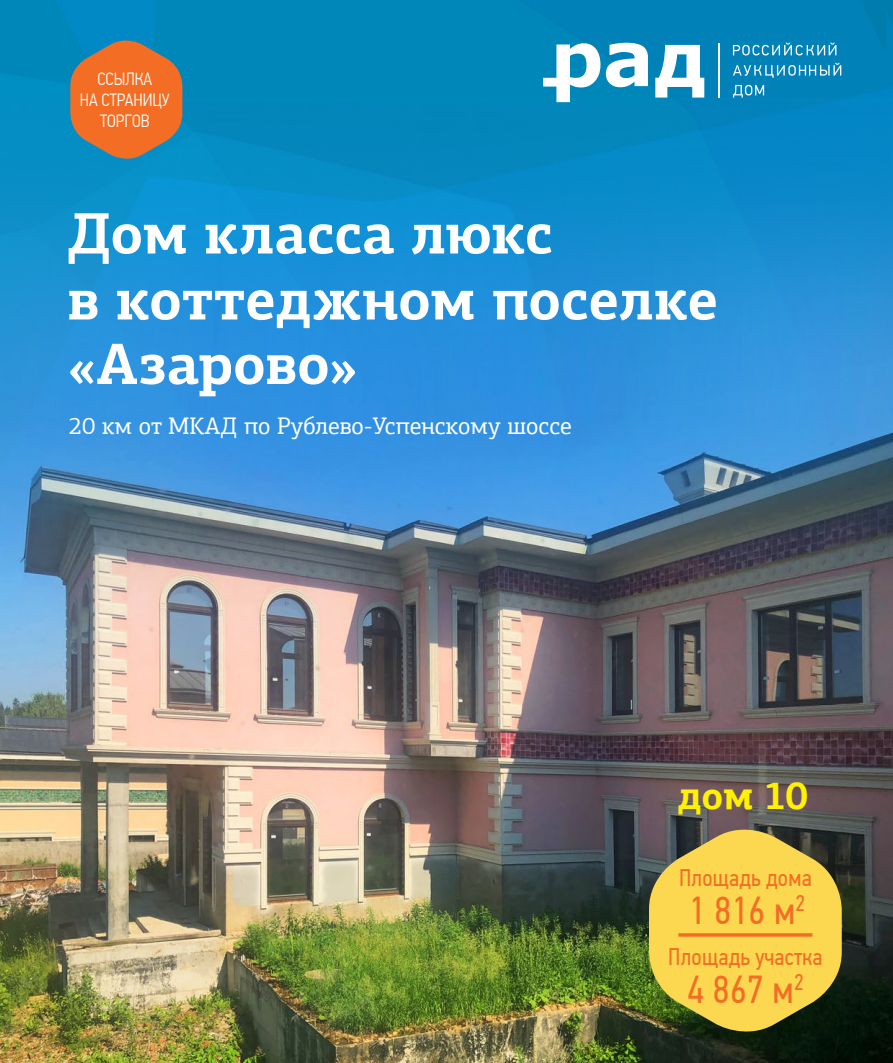
<style>
.page{position:relative;width:893px;height:1063px;background:#fff}
.page>*{position:absolute;margin:0;border:0;box-sizing:border-box;transform-origin:0 0}
.text_basic{font:700 58.5px/65.2px "PF Agora Slab Pro";letter-spacing:-.005em;color:#fff}
.t1{font:39px "PF Din Text Cond Pro";letter-spacing:.01em;color:#f36e24}
.text_basic-2{font:700 39px "PF Agora Slab Pro";color:#fff101}
.t2{font:24px "PF Agora Slab Pro";color:#fff}
.t3{font:24px "PF Din Text Cond Pro";letter-spacing:.01em;color:#f36e24}
.t4{font:300 17.7px "PF Din Text Cond Pro";color:#fff}
</style>
<div class="page">
<img style="left:0;top:0;width:893px;height:1063px">
<svg style="left:733px;top:43px;width:103px;height:12px"></svg>
<svg style="left:733px;top:63px;width:108px;height:15px;background:#369cc7"></svg>
<svg style="left:733px;top:85px;width:31px;height:13px"></svg>
<svg style="left:543px;top:43px;width:57px;height:59px"></svg>
<svg style="left:606px;top:43px;width:42px;height:44px"></svg>
<svg style="left:655px;top:45px;width:49px;height:53px"></svg>
<hr style="left:718px;top:43px;width:1px;height:55px;background:#fff">
<svg style="left:70px;top:36px;width:112px;height:128px;background:#b1764f"></svg>
<svg style="left:649px;top:820px;width:193px;height:221px;background:#c1aa46"></svg>
<svg style="left:678px;top:933px;width:134px;height:4px"></svg>
<p class="t4" style="left:97px;top:69px;width:56px">ССЫЛКА</p>
<p class="t4" style="left:80px;top:90px;width:91px">НА СТРАНИЦУ</p>
<p class="t4" style="left:100px;top:111px;width:51px">ТОРГОВ</p>
<p class="text_basic" style="left:68px;top:200px;width:652px">Дом класса люкс<br>в коттеджном поселке «Азарово»</p>
<p class="t2" style="left:69px;top:411px;width:505px">20 км от МКАД по Рублево-Успенскому шоссе</p>
<p class="text_basic-2" style="left:678px;top:771px;width:132px">дом 10</p>
<p class="t3" style="left:679px;top:864px;width:134px">Площадь дома</p>
<p class="t1" style="left:689px;top:887px;width:118px">1 816 м<sup>2</sup></p>
<p class="t3" style="left:668px;top:942px;width:156px">Площадь участка</p>
<p class="t1" style="left:687px;top:966px;width:118px">4 867 м<sup>2</sup></p>
</div>
